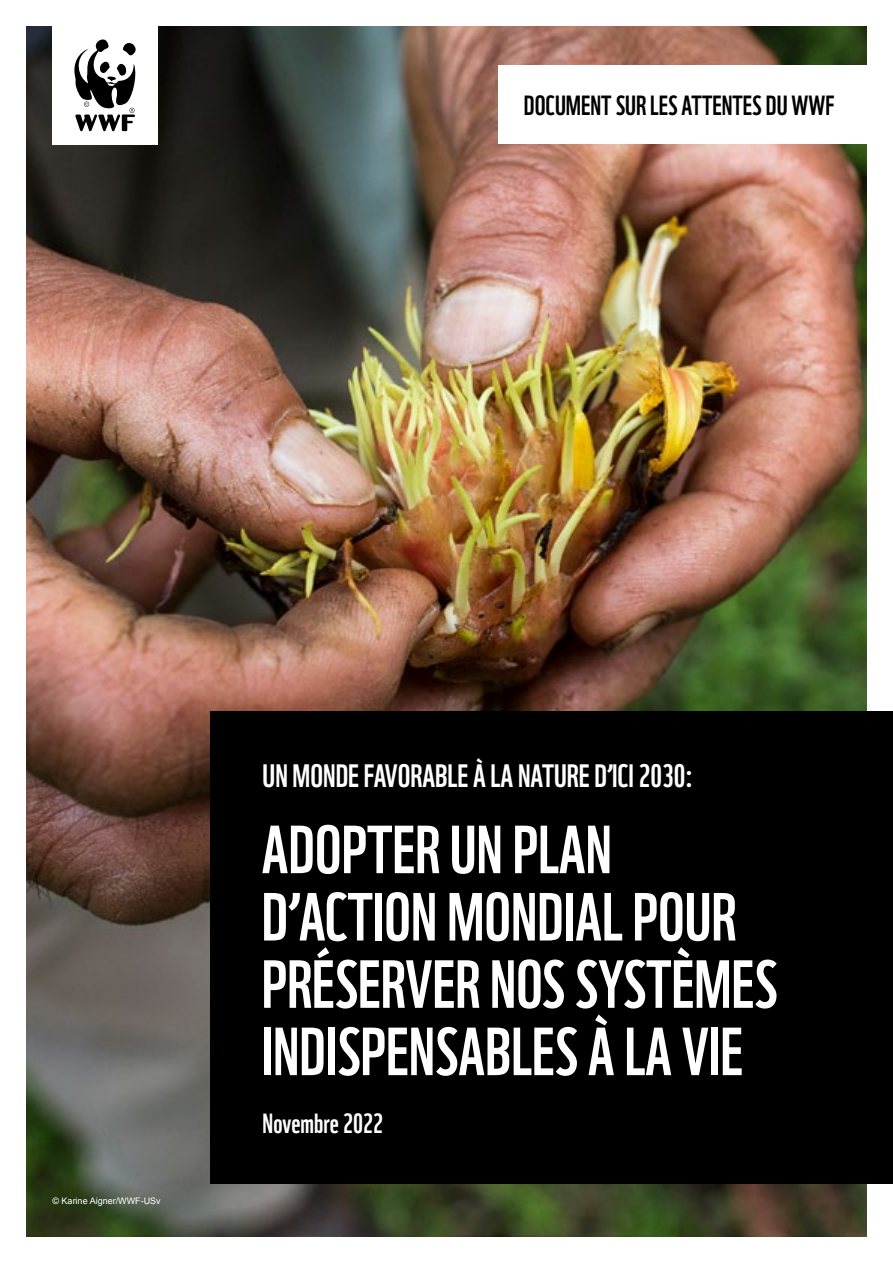
<style>
.page{position:relative;width:893px;height:1263px;background:#fff}
.page>*{position:absolute;margin:0;border:0;box-sizing:border-box;transform-origin:0 0}
.Heading_2{font:66px/67.3px "WWF";color:#fff}
.Heading_2-2{font:31.5px "WWF";color:#fff}
.Subhead{font:27px "WWF";color:#000}
.Subhead-2{font:27px "WWF";color:#fff}
.Copyright_Credit{font:9px "Arial";color:#fff}
</style>
<div class="page">
<img style="left:26px;top:26px;width:841px;height:1211px">
<div style="left:53px;top:26px;width:105px;height:118px;background:#fff"></div>
<svg style="left:74px;top:39px;width:62px;height:92px"></svg>
<div style="left:499px;top:65px;width:378px;height:79px;background:#fff"></div>
<div style="left:210px;top:711px;width:683px;height:473px;background:#000"></div>
<p class="Subhead" style="left:524px;top:84px;width:312px">DOCUMENT SUR LES ATTENTES DU WWF</p>
<p class="Copyright_Credit" style="left:53px;top:1195px;width:110px">© Karine Aigner/WWF-USv</p>
<p class="Heading_2-2" style="left:263px;top:751px;width:432px">UN MONDE FAVORABLE À LA NATURE D’ICI 2030:</p>
<p class="Heading_2" style="left:262px;top:809px;width:517px">ADOPTER UN PLAN<br>D’ACTION MONDIAL POUR<br>PRÉSERVER NOS SYSTÈMES<br>INDISPENSABLES À LA VIE</p>
<p class="Subhead-2" style="left:263px;top:1102px;width:122px">Novembre 2022</p>
</div>
